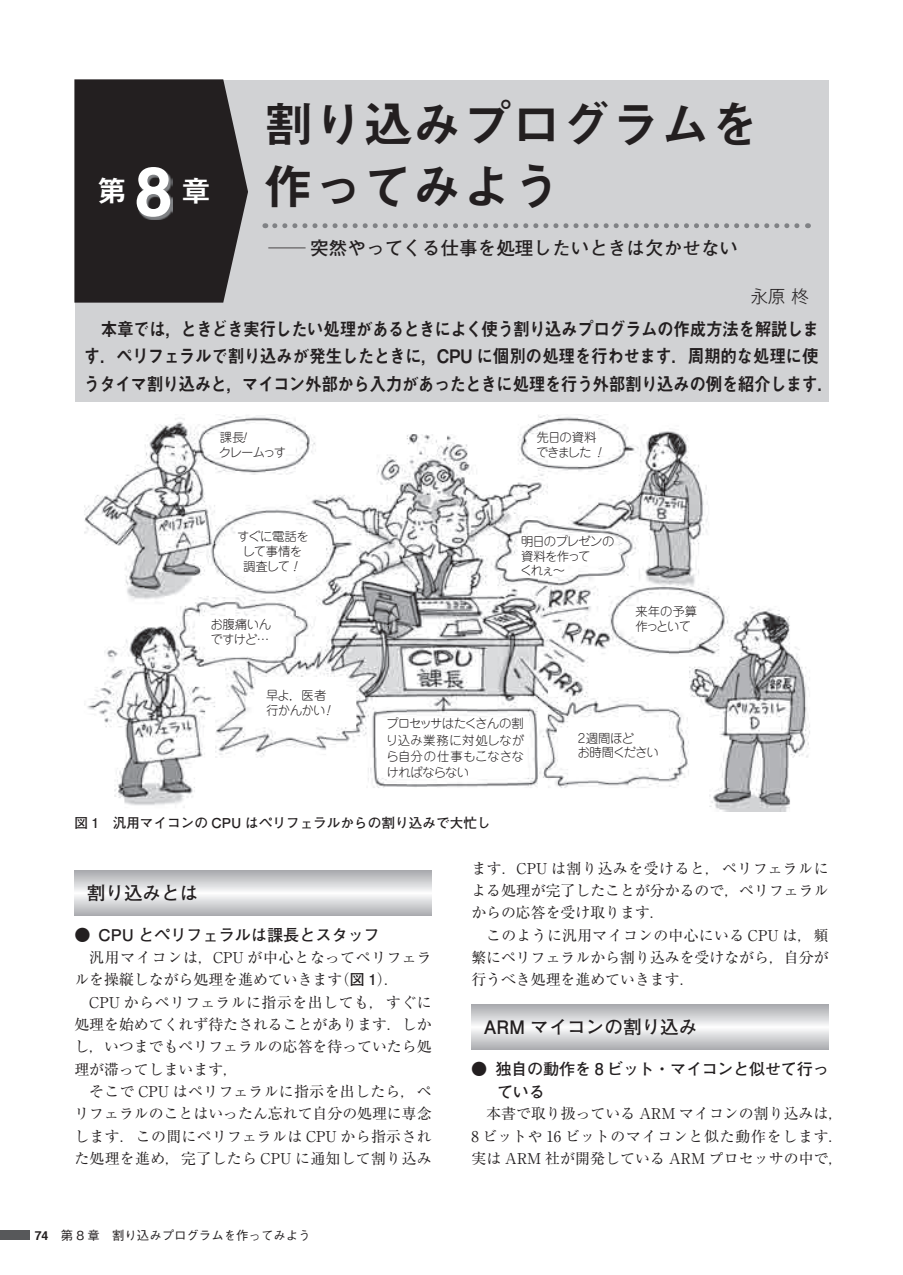
<style>
.page{position:relative;width:903px;height:1275px;background:#fff}
.page>*{position:absolute;margin:0;border:0;box-sizing:border-box;transform-origin:0 0}
.t1{font:700 68.25px "Helvetica";color:#fff}
.t2{font:49.52px/61.9px "Midashi Go Pro MB31 90 pv RKSJ H";color:#231f20}
.t3{font:29.75px "Midashi Go Pro MB31 90 pv RKSJ H";color:#fff}
.t4{font:18.55px/27.3px "Midashi Go Pro MB31 90 pv RKSJ H";letter-spacing:-.045em;color:#231f20;scale:.9 1}
.t5{font:18.55px "Futo Go B101 Pro Bold 90 pv RKSJ H";color:#231f20;scale:2 1}
.t6{font:18.55px "Futo Go B101 Pro Bold 90 pv RKSJ H";color:#231f20}
.t7{font:17.32px "Gothic MB101 Pro Light 90 pv RKSJ H";color:#231f20}
.t8{font:16.1px/22.4px "Futo Go B101 Pro Bold 90 pv RKSJ H";letter-spacing:-.005em;color:#231f20}
.t9{font:14.88px/22.4px "Ryumin Pro Regular 90 pv RKSJ H";color:#231f20}
.t10{font:13.65px "Futo Go B101 Pro Bold 90 pv RKSJ H";color:#231f20}
.t11{font:12.42px/14.9px "Jun 101 Pro Light 90 pv RKSJ H";letter-spacing:-.045em;color:#231f20}
.t12{font:12.42px/14.9px "Jun 101 Pro Light 90 pv RKSJ H";letter-spacing:-.075em;color:#231f20}
.t13{font:12.42px "Gothic BBB Pro Medium 90 pv RKSJ H";color:#231f20}
.t14{font:12.42px/14.9px "Jun 101 Pro Light 90 pv RKSJ H";letter-spacing:-.105em;color:#231f20}
.t15{font:italic 11.9px "Jun 101 Pro Light 90 pv RKSJ H";color:#231f20}
.s1{font-style:italic}
.s2{font-family:"Futo Go B101 Pro Bold 90 pv RKSJ H"}
.s3{font-family:"Helvetica";font-weight:700}
</style>
<div class="page">
<div style="left:0;top:1230px;width:30px;height:10px;background:#57585a"></div>
<svg style="left:74px;top:871px;width:358px;height:44px"></svg>
<svg style="left:471px;top:1005px;width:357px;height:44px"></svg>
<div style="left:75px;top:80px;width:753px;height:322px;background:#d1d2d4"></div>
<svg style="left:74px;top:79px;width:174px;height:224px;background:#312d2e"></svg>
<svg style="left:275px;top:223px;width:533px;height:5px"></svg>
<img style="left:139px;top:169px;width:34px;height:50px">
<img style="left:84px;top:414px;width:726px;height:397px">
<h3 class="t3" style="left:97px;top:180px;width:31px">第</h3>
<h1 class="t1" style="left:135px;top:163px;width:39px">8</h1>
<h3 class="t3" style="left:181px;top:180px;width:31px">章</h3>
<h2 class="t2" style="left:264px;top:100px;width:498px">割り込みプログラムを作ってみよう</h2>
<p class="t5" style="left:268px;top:241px;width:236px">─突然やってくる仕事を処理したいときは欠かせない</p>
<p class="t7" style="left:751px;top:290px;width:59px">永原 柊</p>
<p class="t4" style="left:84px;top:318px;width:835px">　本章では，ときどき実行したい処理があるときによく使う割り込みプログラムの作成方法を解説します．ペリフェラルで割り込みが発生したときに，CPU に個別の処理を行わせます．周期的な処理に使うタイマ割り込みと，マイコン外部から入力があったときに処理を行う外部割り込みの例を紹介します．</p>
<p class="t14" style="left:219px;top:431px;width:69px">課長<br>クレームっす</p>
<p class="t15" style="left:238px;top:433px;width:16px">！</p>
<p class="t12" style="left:536px;top:432px;width:74px">先日の資料できました<span class="s1">！</span></p>
<p class="t11" style="left:237px;top:531px;width:74px;text-align:center">すぐに電話をして事情を調査して　<span class="s1">！</span></p>
<p class="t12" style="left:520px;top:535px;width:96px">明日のプレゼンの資料を作って<br>くれぇ～</p>
<p class="t11" style="left:211px;top:619px;width:62px">お腹痛いんですけど…</p>
<p class="t11" style="left:635px;top:606px;width:64px">来年の予算作っといて</p>
<p class="t11" style="left:266px;top:690px;width:72px">早よ，医者行かんかい<span class="s1">！</span></p>
<p class="t11" style="left:386px;top:717px;width:140px;line-height:16.1px;text-align:justify">プロセッサはたくさんの割り込み業務に対処しながら自分の仕事もこなさなければならない</p>
<p class="t11" style="left:577px;top:732px;width:83px">2週間ほど<br>お時間ください</p>
<p class="t10" style="left:74px;top:818px;width:418px">図 1　汎用マイコンの CPU はペリフェラルからの割り込みで大忙し</p>
<p class="t9" style="left:471px;top:859px;width:359px">ます．CPU は割り込みを受けると，ペリフェラルによる処理が完了したことが分かるので，ペリフェラルからの応答を受け取ります．<br>　このように汎用マイコンの中心にいる CPU は，頻繁にペリフェラルから割り込みを受けながら，自分が行うべき処理を進めていきます．</p>
<p class="t6" style="left:87px;top:886px;width:113px">割り込みとは</p>
<p class="t8" style="left:74px;top:926px;width:307px">● CPU とペリフェラルは課長とスタッフ</p>
<p class="t9" style="left:74px;top:948px;width:359px">　汎用マイコンは，CPU が中心となってペリフェラルを操縦しながら処理を進めていきます（<span class="s2">図 1</span>）．　CPU からペリフェラルに指示を出しても，すぐに処理を始めてくれず待たされることがあります．しかし，いつまでもペリフェラルの応答を待っていたら処理が滞ってしまいます，<br>　そこで CPU はペリフェラルに指示を出したら，ペリフェラルのことはいったん忘れて自分の処理に専念します．この間にペリフェラルは CPU から指示された処理を進め，完了したら CPU に通知して割り込み</p>
<p class="t6" style="left:484px;top:1020px;width:215px">ARM マイコンの割り込み</p>
<p class="t8" style="left:497px;top:1060px;width:333px;text-indent:-26px">● 独自の動作を 8 ビット・マイコンと似せて行っている</p>
<p class="t9" style="left:471px;top:1105px;width:374px;text-align:justify">　本書で取り扱っている ARM マイコンの割り込みは，8 ビットや 16 ビットのマイコンと似た動作をします．実は ARM 社が開発している ARM プロセッサの中で，</p>
<p class="t13" style="left:35px;top:1231px;width:277px"><span class="s3">74</span>　第 8 章　割り込みプログラムを作ってみよう</p>
</div>
